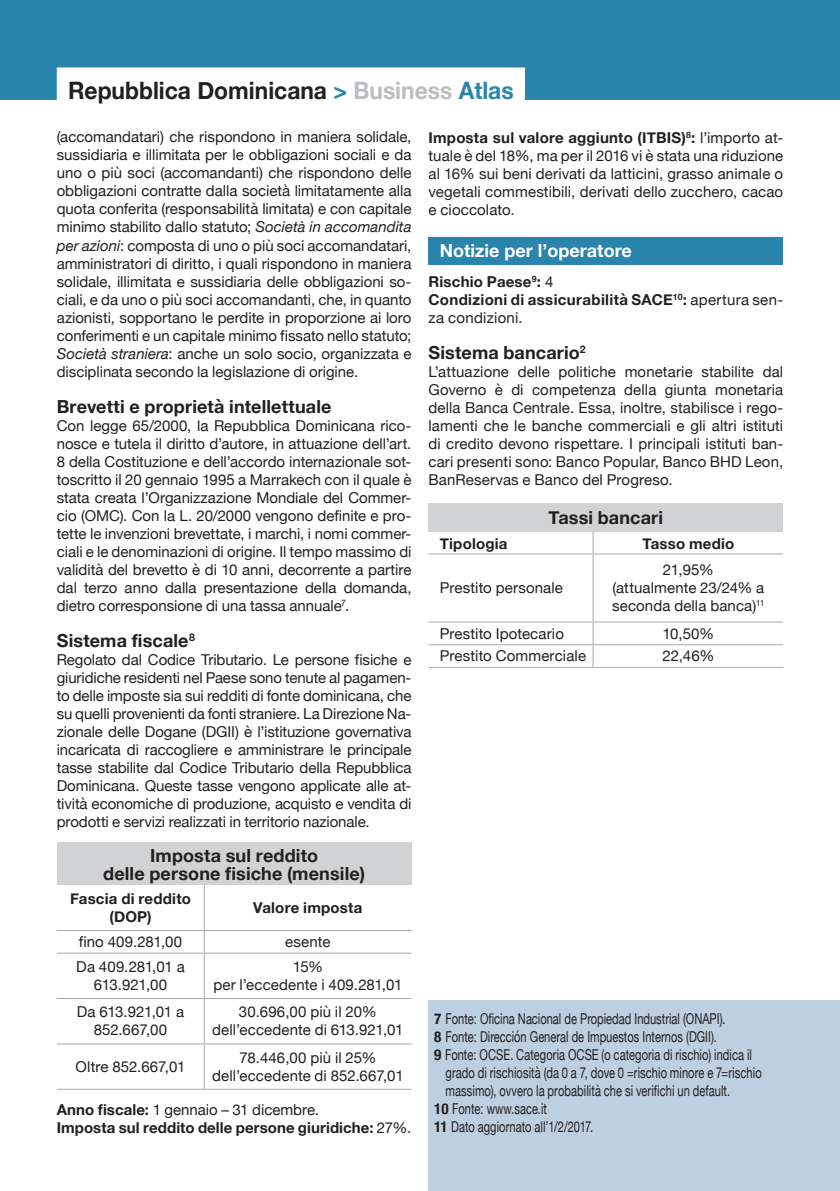
<style>
.page{position:relative;width:840px;height:1191px;background:#fff}
.page>*{position:absolute;margin:0;border:0;box-sizing:border-box;transform-origin:0 0}
.t1{font:700 24px "Helvetica Neue";color:#231f20;scale:.95 1}
.t2{font:700 18px "Helvetica Neue";letter-spacing:.01em;color:#231f20}
.t3{font:700 18px "Helvetica Neue";color:#fff}
.t4{font:15px/18px "Helvetica Neue";letter-spacing:.005em;color:#231f20;text-align:justify}
.t5{font:15px/18px "Helvetica Neue";letter-spacing:.005em;color:#231f20;scale:.74 1}
.t6{font:700 15px/18px "Helvetica Neue";letter-spacing:.015em;color:#231f20;text-align:center}
.t7{font:15px/18px "Helvetica Neue";letter-spacing:-.015em;color:#231f20;text-align:center}
.s1{color:#2a84ac}
.s2{color:#bcbdc0}
.s3{font-style:italic}
.s4{font-weight:700}
.s5{font-weight:400}
.s6{font-weight:700;font-stretch:condensed}
</style>
<div class="page">
<div style="left:0;top:0;width:839px;height:99px;background:#2a84ac"></div>
<div style="left:57px;top:842px;width:354px;height:43px;background:#d1d2d4"></div>
<hr style="left:204px;top:885px;width:1px;height:45px;background:#a8a9ad">
<hr style="left:57px;top:930px;width:147px;height:1px;background:#a8a9ad">
<hr style="left:204px;top:930px;width:207px;height:1px;background:#a8a9ad">
<svg style="left:204px;top:931px;width:1px;height:21px"></svg>
<hr style="left:57px;top:952px;width:147px;height:1px;background:#a8a9ad">
<hr style="left:204px;top:952px;width:207px;height:1px;background:#a8a9ad">
<hr style="left:204px;top:953px;width:1px;height:45px;background:#a8a9ad">
<hr style="left:57px;top:998px;width:147px;height:1px;background:#a8a9ad">
<hr style="left:204px;top:998px;width:207px;height:1px;background:#a8a9ad">
<hr style="left:204px;top:999px;width:1px;height:44px;background:#a8a9ad">
<hr style="left:57px;top:1043px;width:147px;height:1px;background:#a8a9ad">
<hr style="left:204px;top:1043px;width:207px;height:1px;background:#a8a9ad">
<hr style="left:204px;top:1044px;width:1px;height:44px;background:#a8a9ad">
<hr style="left:57px;top:1088px;width:147px;height:1px;background:#a8a9ad">
<hr style="left:204px;top:1088px;width:207px;height:1px;background:#a8a9ad">
<div style="left:428px;top:237px;width:354px;height:28px;background:#2a84ac"></div>
<div style="left:428px;top:503px;width:354px;height:28px;background:#d1d2d4"></div>
<svg style="left:592px;top:531px;width:1px;height:22px"></svg>
<hr style="left:428px;top:553px;width:164px;height:1px;background:#a8a9ad">
<hr style="left:592px;top:553px;width:190px;height:1px;background:#a8a9ad">
<hr style="left:592px;top:554px;width:1px;height:67px;background:#a8a9ad">
<hr style="left:428px;top:621px;width:164px;height:1px;background:#a8a9ad">
<hr style="left:592px;top:621px;width:190px;height:1px;background:#a8a9ad">
<hr style="left:428px;top:644px;width:164px;height:1px;background:#a8a9ad">
<hr style="left:592px;top:644px;width:190px;height:1px;background:#a8a9ad">
<svg style="left:592px;top:622px;width:1px;height:45px"></svg>
<hr style="left:428px;top:667px;width:164px;height:1px;background:#a8a9ad">
<hr style="left:592px;top:667px;width:190px;height:1px;background:#a8a9ad">
<div style="left:57px;top:67px;width:467px;height:36px;background:#fff"></div>
<div style="left:428px;top:1000px;width:411px;height:191px;background:#becfe0"></div>
<p class="t1" style="left:68px;top:72px;width:470px">Repubblica Dominicana <span class="s1">&gt;</span> <span class="s2">Business</span> <span class="s1">Atlas</span></p>
<p class="t4" style="left:57px;top:129px;width:356px">(accomandatari) che rispondono in maniera solidale, sussidiaria e illimitata per le obbligazioni sociali e da uno o più soci (accomandanti) che rispondono delle obbligazioni contratte dalla società limitatamente alla quota conferita (responsabilità limitata) e con capitale minimo stabilito dallo statuto; <span class="s3">Società in accomandita per azioni</span>: composta di uno o più soci accomandatari, amministratori di diritto, i quali rispondono in maniera solidale, illimitata e sussidiaria delle obbligazioni so&shy;ciali, e da uno o più soci accomandanti, che, in quanto azionisti, sopportano le perdite in proporzione ai loro conferimenti e un capitale minimo fissato nello statuto; <span class="s3">Società straniera</span>: anche un solo socio, organizzata e disciplinata secondo la legislazione di origine.</p>
<p class="t2" style="left:57px;top:392px;width:276px">Brevetti e proprietà intellettuale</p>
<p class="t4" style="left:57px;top:417px;width:356px">Con legge 65/2000, la Repubblica Dominicana rico&shy;nosce e tutela il diritto d’autore, in attuazione dell’art.<br>8 della Costituzione e dell’accordo internazionale sot&shy;toscritto il 20 gennaio 1995 a Marrakech con il quale è stata creata l’Organizzazione Mondiale del Commer&shy;cio (OMC). Con la L. 20/2000 vengono definite e pro&shy;tette le invenzioni brevettate, i marchi, i nomi commer&shy;ciali e le denominazioni di origine. Il tempo massimo di validità del brevetto è di 10 anni, decorrente a partire dal terzo anno dalla presentazione della domanda, dietro corresponsione di una tassa annuale<sup>7</sup>.</p>
<p class="t2" style="left:57px;top:626px;width:139px">Sistema fiscale<sup>8</sup></p>
<p class="t4" style="left:57px;top:651px;width:356px">Regolato dal Codice Tributario. Le persone fisiche e giuridiche residenti nel Paese sono tenute al pagamen&shy;to delle imposte sia sui redditi di fonte dominicana, che su quelli provenienti da fonti straniere. La Direzione Na&shy;zionale delle Dogane (DGII) è l’istituzione governativa incaricata di raccogliere e amministrare le principale tasse stabilite dal Codice Tributario della Repubblica Dominicana. Queste tasse vengono applicate alle at&shy;tività economiche di produzione, acquisto e vendita di prodotti e servizi realizzati in territorio nazionale.</p>
<p class="t2" style="left:150px;top:841px;width:169px">Imposta sul reddito</p>
<p class="t2" style="left:103px;top:859px;width:263px">delle persone fisiche (mensile)</p>
<p class="t6" style="left:70px;top:890px;width:122px">Fascia di reddito (DOP)</p>
<p class="t6" style="left:253px;top:899px;width:111px">Valore imposta</p>
<p class="t4" style="left:79px;top:933px;width:105px">fino 409.281,00</p>
<p class="t4" style="left:285px;top:933px;width:47px">esente</p>
<p class="t7" style="left:76px;top:958px;width:110px">Da 409.281,01 a<br>613.921,00</p>
<p class="t4" style="left:292px;top:958px;width:32px">15%</p>
<p class="t4" style="left:213px;top:976px;width:190px">per l’eccedente i 409.281,01</p>
<p class="t4" style="left:77px;top:1004px;width:109px;text-align:center">Da 613.921,01 a<br>852.667,00</p>
<p class="t4" style="left:239px;top:1004px;width:139px">30.696,00 più il 20%</p>
<p class="t4" style="left:212px;top:1022px;width:193px">dell’eccedente di 613.921,01</p>
<p class="t4" style="left:239px;top:1049px;width:138px">78.446,00 più il 25%</p>
<p class="t4" style="left:212px;top:1067px;width:193px">dell’eccedente di 852.667,01</p>
<p class="t4" style="left:57px;top:1101px;width:264px"><span class="s4">Anno fiscale:</span> 1 gennaio – 31 dicembre.</p>
<p class="t6" style="left:57px;top:1118px;width:356px">Imposta sul reddito delle persone giuridiche: <span class="s5">27%.</span></p>
<p class="t4" style="left:76px;top:1058px;width:111px">Oltre 852.667,01</p>
<p class="t4" style="left:428px;top:129px;width:356px"><span class="s4">Imposta sul valore aggiunto (ITBIS)</span><sup>8</sup><span class="s4">:</span> l’importo at&shy;tuale è del 18%, ma per il 2016 vi è stata una riduzione al 16% sui beni derivati da latticini, grasso animale o vegetali commestibili, derivati dello zucchero, cacao e cioccolato.</p>
<p class="t3" style="left:439px;top:236px;width:193px">Notizie per l’operatore</p>
<p class="t6" style="left:428px;top:273px;width:126px">Rischio Paese<sup>9</sup>: <span class="s5">4</span></p>
<p class="t6" style="left:428px;top:291px;width:356px;text-align:left">Condizioni di assicurabilità SACE<sup>10</sup>: <span class="s5">apertura sen&shy;za condizioni.</span></p>
<p class="t2" style="left:428px;top:338px;width:158px">Sistema bancario<sup>2</sup></p>
<p class="t4" style="left:428px;top:363px;width:356px">L’attuazione delle politiche monetarie stabilite dal Governo è di competenza della giunta monetaria della Banca Centrale. Essa, inoltre, stabilisce i rego&shy;lamenti che le banche commerciali e gli altri istituti di credito devono rispettare. I principali istituti ban&shy;cari presenti sono: Banco Popular, Banco BHD Leon, BanReservas e Banco del Progreso.</p>
<p class="t2" style="left:548px;top:503px;width:116px">Tassi bancari</p>
<p class="t6" style="left:439px;top:535px;width:69px">Tipologia</p>
<p class="t6" style="left:642px;top:535px;width:93px">Tasso medio</p>
<p class="t4" style="left:439px;top:579px;width:124px">Prestito personale</p>
<p class="t4" style="left:662px;top:561px;width:52px">21,95%</p>
<p class="t4" style="left:611px;top:579px;width:154px">(attualmente 23/24% a seconda della banca)<sup>11</sup></p>
<p class="t4" style="left:439px;top:625px;width:125px">Prestito Ipotecario</p>
<p class="t4" style="left:662px;top:625px;width:53px">10,50%</p>
<p class="t4" style="left:439px;top:647px;width:148px">Prestito Commerciale</p>
<p class="t4" style="left:662px;top:647px;width:53px">22,46%</p>
<p class="t5" style="left:434px;top:1011px;width:395px"><span class="s6">7</span> Fonte: Oficina Nacional de Propiedad Industrial (ONAPI).</p>
<p class="t5" style="left:434px;top:1029px;width:383px"><span class="s6">8</span> Fonte: Dirección General de Impuestos Internos (DGII).</p>
<p class="t5" style="left:445px;top:1047px;width:428px;text-indent:-11px"><span class="s6">9</span> Fonte: OCSE. Categoria OCSE (o categoria di rischio) indica il grado di rischiosità (da 0 a 7, dove 0 =rischio minore e 7=rischio massimo), ovvero la probabilità che si verifichi un default.</p>
<p class="t5" style="left:434px;top:1101px;width:154px"><span class="s6">10</span> Fonte: www.sace.it</p>
<p class="t5" style="left:434px;top:1119px;width:216px"><span class="s6">11</span> Dato aggiornato all’1/2/2017.</p>
</div>
